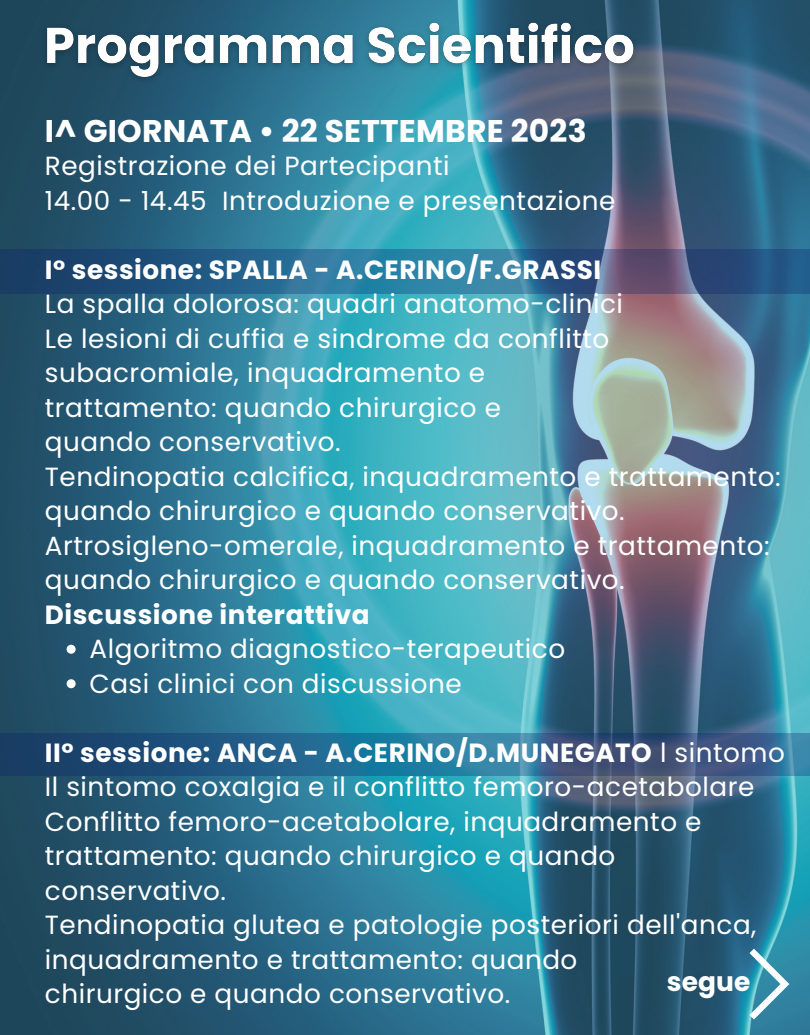
<style>
.page{position:relative;width:810px;height:1035px;background:#fff}
.page>*{position:absolute;margin:0;border:0;box-sizing:border-box;transform-origin:0 0}
.t1{font:700 31.4px "Poppins";letter-spacing:.005em;color:#fff}
.t2{font:700 26.4px "Poppins";letter-spacing:.005em;color:#fff}
.t3{font:26.3px/34.5px "Poppins";letter-spacing:.02em;color:#fff}
.t4{font:700 26.3px "Poppins";letter-spacing:.02em;color:#fff}
.s1{font-weight:700}
</style>
<div class="page">
<img style="left:0;top:0;width:810px;height:1035px">
<svg style="left:750px;top:949px;width:39px;height:70px"></svg>
<img style="left:38px;top:12px;width:605px;height:77px">
<svg style="left:0;top:250px;width:810px;height:44px;background:#2e5f88"></svg>
<svg style="left:0;top:733px;width:810px;height:42px;background:#2b5f88"></svg>
<svg style="left:67px;top:645px;width:9px;height:9px"></svg>
<svg style="left:67px;top:679px;width:9px;height:9px"></svg>
<p class="t1" style="left:45px;top:109px;width:543px">I^ GIORNATA • 22 SETTEMBRE 2023</p>
<p class="t3" style="left:45px;top:149px;width:406px">Registrazione dei Partecipanti</p>
<p class="t3" style="left:45px;top:183px;width:572px">14.00 - 14.45 Introduzione e presentazione</p>
<p class="t4" style="left:45px;top:251px;width:558px">I° sessione: SPALLA - A.CERINO/F.GRASSI</p>
<p class="t3" style="left:45px;top:287px;width:580px">La spalla dolorosa: quadri anatomo-clinici</p>
<p class="t3" style="left:45px;top:321px;width:566px">Le lesioni di cuffia e sindrome da conflitto subacromiale, inquadramento e</p>
<p class="t3" style="left:45px;top:390px;width:458px">trattamento: quando chirurgico e</p>
<p class="t3" style="left:45px;top:425px;width:297px">quando conservativo.</p>
<p class="t3" style="left:45px;top:459px;width:737px">Tendinopatia calcifica, inquadramento e trattamento: quando chirurgico e quando conservativo.</p>
<p class="t3" style="left:45px;top:528px;width:726px">Artrosigleno-omerale, inquadramento e trattamento: quando chirurgico e quando conservativo.</p>
<p class="t4" style="left:45px;top:596px;width:326px">Discussione interattiva</p>
<p class="t3" style="left:90px;top:632px;width:477px">Algoritmo diagnostico-terapeutico</p>
<p class="t3" style="left:90px;top:666px;width:374px">Casi clinici con discussione</p>
<p class="t3" style="left:45px;top:735px;width:742px"><span class="s1">II° sessione: ANCA - A.CERINO/D.MUNEGATO</span> l sintomo Il sintomo coxalgia e il conflitto femoro-acetabolare Conflitto femoro-acetabolare, inquadramento e trattamento: quando chirurgico e quando conservativo.</p>
<p class="t3" style="left:45px;top:908px;width:713px">Tendinopatia glutea e patologie posteriori dell'anca, inquadramento e trattamento: quando</p>
<p class="t3" style="left:45px;top:977px;width:467px">chirurgico e quando conservativo.</p>
<p class="t2" style="left:667px;top:964px;width:85px">segue</p>
</div>
